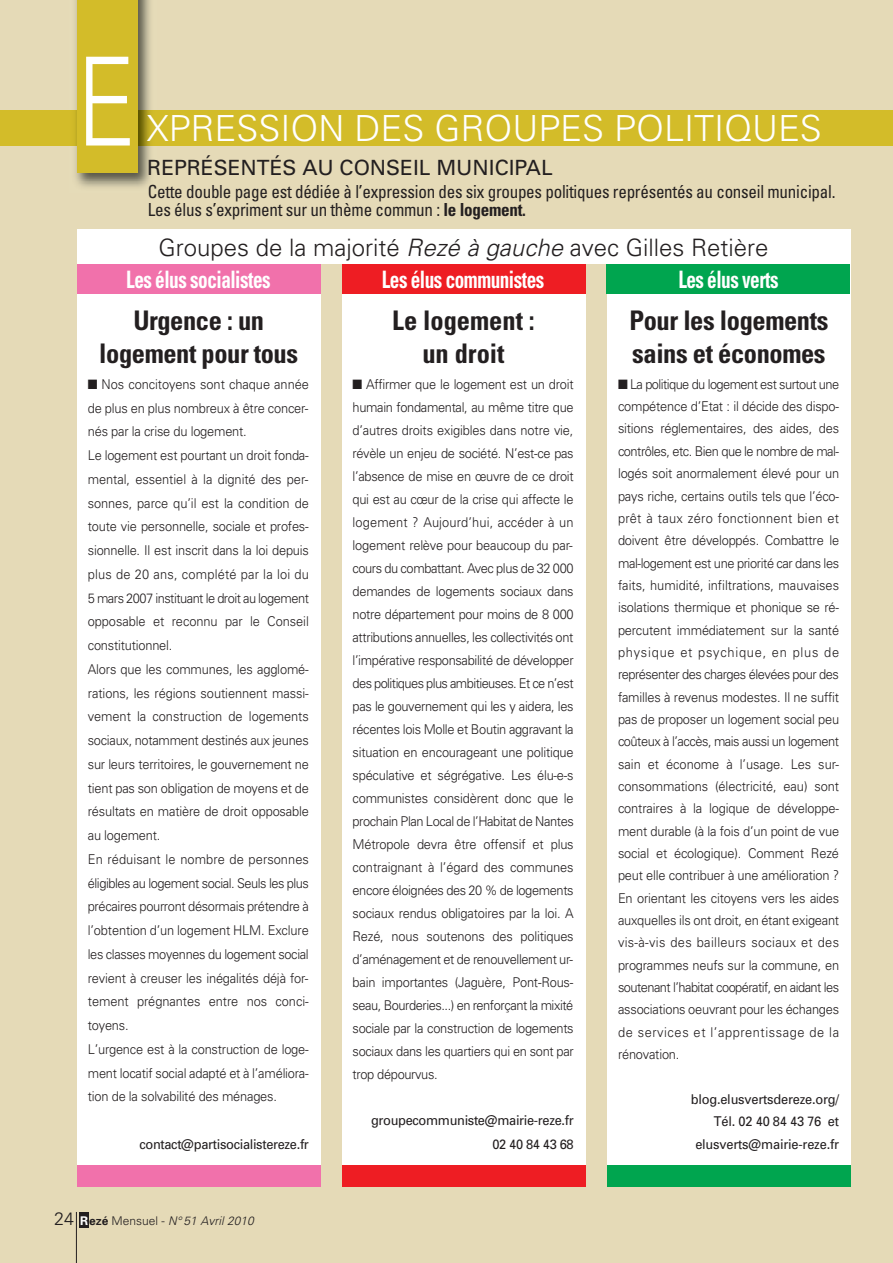
<style>
.page{position:relative;width:893px;height:1263px;background:#e5dab7}
.page>*{position:absolute;margin:0;border:0;box-sizing:border-box;transform-origin:0 0}
.t1{font:300 123px "Univers";color:#fff;scale:.8 1}
.t2{font:300 36px "Univers";color:#fff}
.t3{font:700 condensed 27px/32.4px "Univers";letter-spacing:-.015em;color:#231f20;text-align:center}
.t4{font:700 condensed 24px "Univers";letter-spacing:-.025em;color:#fff;scale:.8 1}
.t5{font:300 24px "Univers";color:#231f20}
.t6{font:21px "Univers";color:#231f20}
.t7{font:condensed 18px/18px "Univers";letter-spacing:-.015em;color:#231f20;scale:.95 1}
.t8{font:300 13.5px/23px "Univers";letter-spacing:-.015em;color:#231f20;text-align:justify;scale:.95 1}
.t9{font:13.5px/22.4px "Univers";letter-spacing:-.025em;color:#231f20;text-align:right;scale:.95 1}
.t10{font:italic 300 12px "Univers";letter-spacing:.005em;color:#231f20}
.s1{font-weight:700}
.s2{font-style:italic}
.s3{font-style:normal;font-size:18px}
.s4{font-weight:700;font-style:normal;color:#fff}
.s5{font-weight:700;font-style:normal}
.s6{font-style:normal}
</style>
<div class="page">
<div style="left:0;top:111px;width:893px;height:35px;background:#d3bc29"></div>
<img style="left:70px;top:0;width:87px;height:187px">
<div style="left:77px;top:0;width:60px;height:173px;background:#d3bc29"></div>
<div style="left:77px;top:230px;width:243px;height:956px;background:#fff"></div>
<div style="left:342px;top:230px;width:244px;height:956px;background:#fff"></div>
<div style="left:606px;top:230px;width:244px;height:956px;background:#fff"></div>
<div style="left:77px;top:264px;width:243px;height:30px;background:#f171ab"></div>
<div style="left:342px;top:264px;width:244px;height:30px;background:#ee1d23"></div>
<div style="left:606px;top:264px;width:244px;height:30px;background:#00a54f"></div>
<div style="left:77px;top:230px;width:773px;height:34px;background:#fff"></div>
<div style="left:342px;top:1165px;width:244px;height:21px;background:#ee1d23"></div>
<div style="left:606px;top:1165px;width:244px;height:21px;background:#00a54f"></div>
<div style="left:77px;top:1165px;width:243px;height:21px;background:#f171ab"></div>
<div style="left:79px;top:1212px;width:10px;height:15px;background:#231f20"></div>
<hr style="left:76px;top:1212px;width:1px;height:51px;background:#231f20">
<h1 class="t1" style="left:76px;top:57px;width:77px">E</h1>
<h2 class="t2" style="left:147px;top:115px;width:677px">XPRESSION DES GROUPES POLITIQUES</h2>
<h3 class="t6" style="left:147px;top:160px;width:407px">REPRÉSENTÉS AU CONSEIL MUNICIPAL</h3>
<h3 class="t7" style="left:148px;top:184px;width:725px">Cette double page est dédiée à l’expression des six groupes politiques représentés au conseil municipal.<br>Les élus s’expriment sur un thème commun : <span class="s1">le logement.</span></h3>
<h3 class="t5" style="left:159px;top:239px;width:611px">Groupes de la majorité <span class="s2">Rezé à gauche</span> avec Gilles Retière</h3>
<h3 class="t4" style="left:126px;top:270px;width:182px">Les élus socialistes</h3>
<h3 class="t4" style="left:382px;top:270px;width:205px">Les élus communistes</h3>
<h3 class="t4" style="left:678px;top:270px;width:127px">Les élus verts</h3>
<h3 class="t3" style="left:392px;top:307px;width:144px">Le logement : un droit</h3>
<p class="t8" style="left:353px;top:374px;width:234px">■ Affirmer que le logement est un droit humain fondamental, au même titre que d’autres droits exigibles dans notre vie, révèle un enjeu de société. N’est-ce pas l’absence de mise en œuvre de ce droit qui est au cœur de la crise qui affecte le logement ? Aujourd’hui, accéder à un logement relève pour beaucoup du par&shy;cours du combattant. Avec plus de 32 000 demandes de logements sociaux dans notre département pour moins de 8 000 attributions annuelles, les collectivités ont l’impérative responsabilité de développer des politiques plus ambitieuses. Et ce n’est pas le gouvernement qui les y aidera, les récentes lois Molle et Boutin aggravant la situation en encourageant une politique spéculative et ségrégative. Les élu-e-s communistes considèrent donc que le prochain Plan Local de l’Habitat de Nantes Métropole devra être offensif et plus contraignant à l’égard des communes encore éloignées des 20 % de logements sociaux rendus obligatoires par la loi. A Rezé, nous soutenons des politiques d’aménagement et de renouvellement ur&shy;bain importantes (Jaguère, Pont-Rous&shy;seau, Bourderies...) en renforçant la mixité sociale par la construction de logements sociaux dans les quartiers qui en sont par trop dépourvus.</p>
<p class="t9" style="left:371px;top:1110px;width:215px;line-height:23.2px">groupecommuniste@mairie-reze.fr<br>02 40 84 43 68</p>
<h3 class="t3" style="left:99px;top:307px;width:200px">Urgence : un logement pour tous</h3>
<p class="t8" style="left:88px;top:374px;width:234px;line-height:23.7px;text-align:left">■ Nos concitoyens sont chaque année de plus en plus nombreux à être concer&shy;nés par la crise du logement.<br>Le logement est pourtant un droit fonda&shy;mental, essentiel à la dignité des per&shy;sonnes, parce qu’il est la condition de toute vie personnelle, sociale et profes&shy;sionnelle. Il est inscrit dans la loi depuis plus de 20 ans, complété par la loi du 5 mars 2007 instituant le droit au logement opposable et reconnu par le Conseil constitutionnel.<br>Alors que les communes, les agglomé&shy;rations, les régions soutiennent massi&shy;vement la construction de logements sociaux, notamment destinés aux jeunes sur leurs territoires, le gouvernement ne tient pas son obligation de moyens et de résultats en matière de droit opposable au logement.<br>En réduisant le nombre de personnes éligibles au logement social. Seuls les plus précaires pourront désormais prétendre à l’obtention d’un logement HLM. Exclure les classes moyennes du logement social revient à creuser les inégalités déjà for&shy;tement prégnantes entre nos conci&shy;toyens.<br>L’urgence est à la construction de loge&shy;ment locatif social adapté et à l’améliora&shy;tion de la solvabilité des ménages.</p>
<p class="t9" style="left:139px;top:1134px;width:180px">contact@partisocialistereze.fr</p>
<h3 class="t3" style="left:629px;top:307px;width:200px;text-align:left">Pour les logements sains et économes</h3>
<p class="t8" style="left:618px;top:375px;width:234px;line-height:22.4px">■ La politique du logement est surtout une compétence d’Etat : il décide des dispo&shy;sitions réglementaires, des aides, des contrôles, etc. Bien que le nombre de mal&shy;logés soit anormalement élevé pour un pays riche, certains outils tels que l’éco&shy;prêt à taux zéro fonctionnent bien et doivent être développés. Combattre le mal-logement est une priorité car dans les faits, humidité, infiltrations, mauvaises isolations thermique et phonique se ré&shy;percutent immédiatement sur la santé physique et psychique, en plus de représenter des charges élevées pour des familles à revenus modestes. Il ne suffit pas de proposer un logement social peu coûteux à l’accès, mais aussi un logement sain et économe à l’usage. Les sur&shy;consommations (électricité, eau) sont contraires à la logique de développe&shy;ment durable (à la fois d’un point de vue social et écologique). Comment Rezé peut elle contribuer à une amélioration ?<br>En orientant les citoyens vers les aides auxquelles ils ont droit, en étant exigeant vis-à-vis des bailleurs sociaux et des programmes neufs sur la commune, en soutenant l’habitat coopératif, en aidant les associations oeuvrant pour les échanges de services et l’apprentissage de la rénovation.</p>
<p class="t9" style="left:691px;top:1089px;width:158px">blog.elusvertsdereze.org/<br>Tél. 02 40 84 43 76 et elusverts@mairie-reze.fr</p>
<p class="t10" style="left:54px;top:1217px;width:201px"><span class="s3">24</span> <span class="s4">R</span><span class="s5">ezé</span> <span class="s6">Mensuel -</span> N° 51 Avril 2010</p>
</div>
